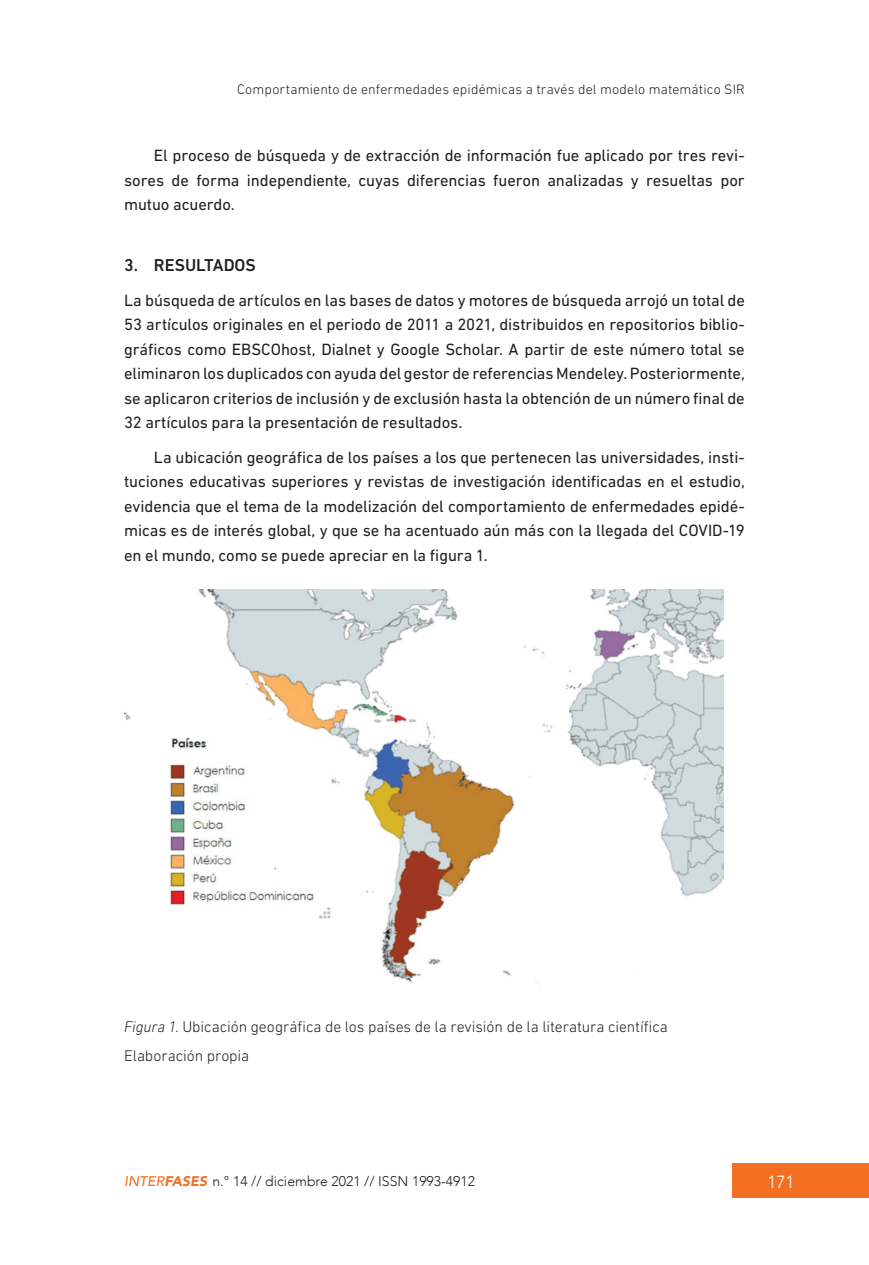
<style>
.page{position:relative;width:869px;height:1265px;background:#fff}
.page>*{position:absolute;margin:0;border:0;box-sizing:border-box;transform-origin:0 0}
.t1{font:500 17.5px "DIN Next LT Pro";color:#231f20}
.t2{font:300 17.5px "Avenir";color:#fff}
.t3{font:16.62px/24.5px "DIN Next LT Pro";letter-spacing:-.005em;color:#231f20;text-align:justify}
.t4{font:300 15.75px/29.2px "DIN Next LT Pro";letter-spacing:-.005em;color:#231f20}
.t5{font:300 14px "DIN Next LT Pro";letter-spacing:.01em;color:#231f20}
.t6{font:300 14px "Avenir";color:#231f20}
.s1{font-style:italic}
.s2{font-weight:500;font-style:italic;color:#f37023}
.s3{font-weight:900;font-style:italic;color:#f37023}
</style>
<div class="page">
<div style="left:732px;top:1163px;width:136px;height:35px;background:#f37023"></div>
<img style="left:124px;top:589px;width:599px;height:400px">
<p class="t5" style="left:237px;top:81px;width:509px">Comportamiento de enfermedades epidémicas a través del modelo matemático SIR</p>
<p class="t3" style="left:124px;top:143px;width:622px;text-indent:30px">El proceso de búsqueda y de extracción de información fue aplicado por tres revi&shy;sores de forma independiente, cuyas diferencias fueron analizadas y resueltas por mutuo acuerdo.</p>
<p class="t1" style="left:124px;top:255px;width:133px">3. RESULTADOS</p>
<p class="t3" style="left:124px;top:288px;width:622px">La búsqueda de artículos en las bases de datos y motores de búsqueda arrojó un total de 53 artículos originales en el periodo de 2011 a 2021, distribuidos en repositorios biblio&shy;gráficos como EBSCOhost, Dialnet y Google Scholar. A partir de este número total se eliminaron los duplicados con ayuda del gestor de referencias Mendeley. Posteriormente, se aplicaron criterios de inclusión y de exclusión hasta la obtención de un número final de 32 artículos para la presentación de resultados.</p>
<p class="t3" style="left:124px;top:445px;width:622px;text-indent:30px">La ubicación geográfica de los países a los que pertenecen las universidades, insti&shy;tuciones educativas superiores y revistas de investigación identificadas en el estudio, evidencia que el tema de la modelización del comportamiento de enfermedades epidé&shy;micas es de interés global, y que se ha acentuado aún más con la llegada del COVID-19 en el mundo, como se puede apreciar en la figura 1.</p>
<p class="t4" style="left:124px;top:1011px;width:545px"><span class="s1">Figura 1.</span> Ubicación geográfica de los países de la revisión de la literatura científica<br>Elaboración propia</p>
<p class="t6" style="left:124px;top:1173px;width:352px"><span class="s2">INTER</span><span class="s3">FASES</span> n.° 14 // diciembre 2021 // ISSN 1993-4912</p>
<p class="t2" style="left:767px;top:1171px;width:29px">171</p>
</div>
